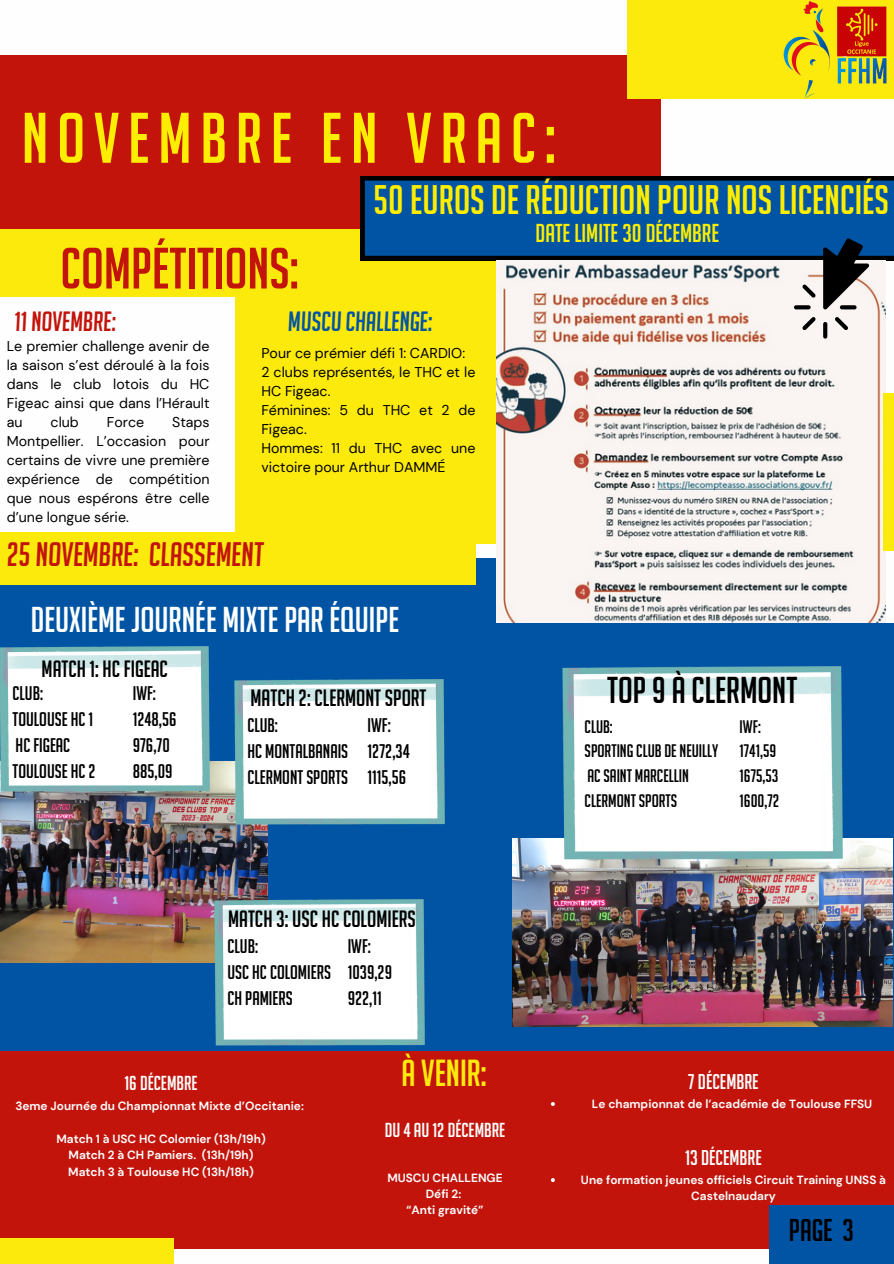
<style>
.page{position:relative;width:894px;height:1264px;background:#fff}
.page>*{position:absolute;margin:0;border:0;box-sizing:border-box;transform-origin:0 0}
.t1{font:69.6px "Big Noodle Titling";letter-spacing:.125em;color:#fded00}
.t2{font:56.7px "Big Noodle Titling";color:#c2140b}
.t3{font:40.2px "Big Noodle Titling";color:#fded00}
.t4{font:36.75px "Big Noodle Titling";color:#fcea0c}
.t5{font:36.45px "Big Noodle Titling";color:#000}
.t6{font:35.1px "Big Noodle Titling";color:#fefefe}
.t7{font:italic 33.15px "Big Noodle Titling";color:#c2140b}
.t8{font:30.75px "Big Noodle Titling";color:#000}
.t9{font:italic 27.15px "Big Noodle Titling";color:#0054a3}
.t10{font:italic 27.15px "Big Noodle Titling";color:#c2140b}
.t11{font:25.2px "Big Noodle Titling";color:#fded00}
.t12{font:23.1px "Big Noodle Titling";color:#000}
.t13{font:20.85px "Big Noodle Titling";color:#fbfdfd}
.t14{font:19.8px "Big Noodle Titling";color:#fbfdfd}
.t15{font:19.2px "Big Noodle Titling";color:#000}
.t16{font:17.7px "Big Noodle Titling";color:#000}
.t17{font:14.25px/18.9px "DM Sans";color:#000}
.t18{font:700 11.85px/15.8px "DM Sans";color:#fbfdfd;text-align:center}
</style>
<div class="page">
<div style="left:0;top:55px;width:660px;height:190px;background:#c2140b"></div>
<div style="left:0;top:229px;width:360px;height:68px;background:#fcea0c"></div>
<div style="left:235px;top:253px;width:639px;height:290px;background:#fcea0c"></div>
<div style="left:627px;top:0;width:266px;height:99px;background:#fcea0c"></div>
<img style="left:496px;top:309px;width:389px;height:314px">
<div style="left:0;top:558px;width:495px;height:498px;background:#0054a3"></div>
<div style="left:0;top:532px;width:475px;height:52px;background:#fcea0c"></div>
<div style="left:487px;top:623px;width:406px;height:443px;background:#0054a3"></div>
<div style="left:0;top:1051px;width:893px;height:197px;background:#c2140b"></div>
<div style="left:882px;top:393px;width:11px;height:158px;background:#fcea0c"></div>
<div style="left:0;top:1237px;width:174px;height:26px;background:#fcea0c"></div>
<div style="left:768px;top:1205px;width:125px;height:58px;background:#0054a3"></div>
<img style="left:783px;top:1px;width:104px;height:97px">
<img style="left:512px;top:838px;width:380px;height:188px">
<img style="left:562px;top:666px;width:280px;height:193px">
<img style="left:0;top:762px;width:268px;height:200px">
<img style="left:0;top:646px;width:209px;height:146px">
<img style="left:235px;top:679px;width:209px;height:145px">
<img style="left:215px;top:900px;width:209px;height:145px">
<svg style="left:822px;top:322px;width:5px;height:16px"></svg>
<svg style="left:802px;top:317px;width:13px;height:13px"></svg>
<svg style="left:360px;top:176px;width:533px;height:133px;background:#507c92"></svg>
<svg style="left:834px;top:317px;width:14px;height:13px"></svg>
<p class="t1" style="left:22px;top:100px;width:535px">NOVEMBRE EN VRAC:</p>
<p class="t2" style="left:60px;top:238px;width:240px">COMPÉTITIONS:</p>
<p class="t3" style="left:373px;top:178px;width:517px">50 EUROS DE RÉDUCTION POUR NOS LICENCIÉS</p>
<p class="t11" style="left:535px;top:219px;width:185px">DATE LIMITE 30 DÉCEMBRE</p>
<p class="t10" style="left:14px;top:307px;width:103px">11 NOVEMBRE:</p>
<p class="t17" style="left:7px;top:337px;width:204px;text-align:justify">Le premier challenge avenir de la saison s’est déroulé à la fois dans le club lotois du HC Figeac ainsi que dans l’Hérault au</p>
<p class="t17" style="left:51px;top:413px;width:30px">club</p>
<p class="t17" style="left:107px;top:413px;width:39px">Force</p>
<p class="t17" style="left:7px;top:413px;width:204px;text-align:justify;text-indent:165px">Staps Montpellier. L’occasion pour certains de vivre une première expérience de compétition que nous espérons être celle d’une longue série.</p>
<p class="t9" style="left:288px;top:307px;width:145px">MUSCU CHALLENGE:</p>
<p class="t17" style="left:261px;top:343px;width:205px">Pour ce prémier défi 1: CARDIO:</p>
<p class="t17" style="left:261px;top:362px;width:215px">2 clubs représentés, le THC et le<br>HC Figeac.</p>
<p class="t17" style="left:261px;top:400px;width:215px">Féminines: 5 du THC et 2 de<br>Figeac.</p>
<p class="t17" style="left:261px;top:438px;width:215px">Hommes: 11 du THC avec une victoire pour Arthur DAMMÉ</p>
<p class="t7" style="left:7px;top:536px;width:258px">25 NOVEMBRE: CLASSEMENT</p>
<p class="t6" style="left:31px;top:601px;width:370px">DEUXIÈME JOURNÉE MIXTE PAR ÉQUIPE</p>
<p class="t12" style="left:42px;top:656px;width:128px">MATCH 1: HC FIGEAC</p>
<p class="t15" style="left:13px;top:682px;width:32px">CLUB:</p>
<p class="t15" style="left:13px;top:708px;width:82px">TOULOUSE HC 1</p>
<p class="t15" style="left:16px;top:734px;width:56px">HC FIGEAC</p>
<p class="t15" style="left:13px;top:760px;width:85px">TOULOUSE HC 2</p>
<p class="t15" style="left:133px;top:682px;width:25px">IWF:</p>
<p class="t15" style="left:133px;top:708px;width:45px">1248,56</p>
<p class="t15" style="left:133px;top:734px;width:39px">976,70</p>
<p class="t15" style="left:133px;top:760px;width:41px">885,09</p>
<p class="t12" style="left:250px;top:685px;width:177px">MATCH 2: CLERMONT SPORT</p>
<p class="t15" style="left:247px;top:715px;width:32px">CLUB:</p>
<p class="t15" style="left:247px;top:741px;width:102px">HC MONTALBANAIS</p>
<p class="t15" style="left:247px;top:767px;width:102px">CLERMONT SPORTS</p>
<p class="t15" style="left:367px;top:715px;width:25px">IWF:</p>
<p class="t15" style="left:367px;top:741px;width:44px">1272,34</p>
<p class="t15" style="left:367px;top:767px;width:40px">1115,56</p>
<p class="t12" style="left:228px;top:906px;width:189px">MATCH 3: USC HC COLOMIERS</p>
<p class="t15" style="left:227px;top:935px;width:32px">CLUB:</p>
<p class="t15" style="left:227px;top:961px;width:105px">USC HC COLOMIERS</p>
<p class="t15" style="left:227px;top:987px;width:67px">CH PAMIERS</p>
<p class="t15" style="left:347px;top:935px;width:25px">IWF:</p>
<p class="t15" style="left:347px;top:961px;width:46px">1039,29</p>
<p class="t15" style="left:347px;top:987px;width:36px">922,11</p>
<p class="t14" style="left:124px;top:1072px;width:75px">16 DÉCEMBRE</p>
<p class="t18" style="left:15px;top:1097px;width:290px">3eme Journée du Championnat Mixte d’Occitanie:</p>
<p class="t18" style="left:56px;top:1130px;width:211px">Match 1 à USC HC Colomier (13h/19h)</p>
<p class="t18" style="left:68px;top:1147px;width:186px">Match 2 à CH Pamiers. (13h/19h)</p>
<p class="t18" style="left:68px;top:1163px;width:187px">Match 3 à Toulouse HC (13h/18h)</p>
<p class="t4" style="left:401px;top:1053px;width:87px">À VENIR:</p>
<p class="t14" style="left:384px;top:1118px;width:122px">DU 4 AU 12 DÉCEMBRE</p>
<p class="t18" style="left:387px;top:1170px;width:117px">MUSCU CHALLENGE</p>
<p class="t18" style="left:425px;top:1185px;width:37px">Défi 2:</p>
<p class="t18" style="left:406px;top:1201px;width:79px">“Anti gravité”</p>
<p class="t5" style="left:607px;top:670px;width:192px">TOP 9 À CLERMONT</p>
<p class="t16" style="left:584px;top:717px;width:30px">CLUB:</p>
<p class="t16" style="left:584px;top:741px;width:135px">SPORTING CLUB DE NEUILLY</p>
<p class="t16" style="left:587px;top:766px;width:103px">AC SAINT MARCELLIN</p>
<p class="t16" style="left:584px;top:790px;width:94px">CLERMONT SPORTS</p>
<p class="t16" style="left:739px;top:717px;width:23px">IWF:</p>
<p class="t16" style="left:739px;top:741px;width:38px">1741,59</p>
<p class="t16" style="left:739px;top:766px;width:40px">1675,53</p>
<p class="t16" style="left:739px;top:790px;width:41px">1600,72</p>
<p class="t13" style="left:688px;top:1070px;width:72px">7 DÉCEMBRE</p>
<p class="t18" style="left:591px;top:1095px;width:282px">Le championnat de l’académie de Toulouse FFSU</p>
<p class="t13" style="left:684px;top:1146px;width:78px">13 DÉCEMBRE</p>
<p class="t18" style="left:580px;top:1172px;width:306px">Une formation jeunes officiels Circuit Training UNSS à<br>Castelnaudary</p>
<p class="t8" style="left:788px;top:1213px;width:67px">PAGE 3</p>
</div>
